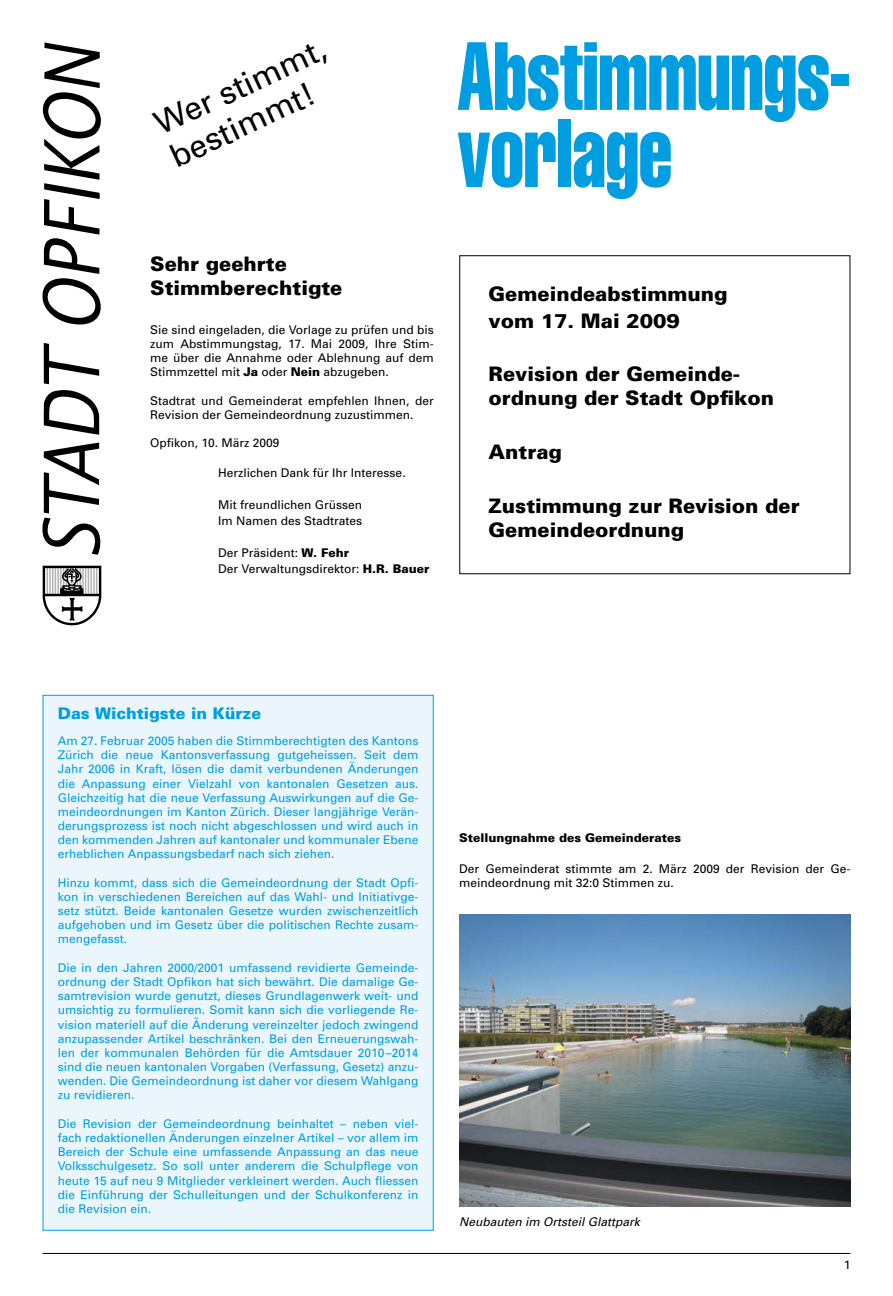
<style>
.page{position:relative;width:893px;height:1296px;background:#fff}
.page>*{position:absolute;margin:0;border:0;box-sizing:border-box;transform-origin:0 0}
.t1{font:extra-condensed 95px/77px "Helvetica";letter-spacing:-.01em;color:#009ee0;scale:.84 1}
.t2{font:32px/36px "Univers";color:#000}
.t3{font:900 20px/24px "Univers";color:#000}
.t4{font:900 16px "Univers";color:#009ee0}
.t5{font:12px/14.2px "Univers";color:#009ee0;text-align:justify}
.t6{font:12px/14.2px "Univers";color:#000}
.t7{font:900 12px "Univers";color:#000}
.t8{font:italic 12px "Univers";color:#000}
.s1{font-weight:900}
</style>
<div class="page">
<hr style="left:43px;top:1252px;width:807px;height:1px;background:#000">
<svg style="left:44px;top:343px;width:55px;height:92px"></svg>
<svg style="left:43px;top:43px;width:58px;height:282px"></svg>
<svg style="left:43px;top:442px;width:58px;height:112px"></svg>
<img style="left:42px;top:565px;width:60px;height:61px">
<div style="left:43px;top:695px;width:390px;height:535px;background:#eaf6fc"></div>
<img style="left:459px;top:914px;width:391px;height:292px">
<h2 class="t2" style="left:149px;top:108px;width:187px;rotate:-25deg">Wer stimmt, bestimmt!</h2>
<h3 class="t3" style="left:150px;top:252px;width:194px">Sehr geehrte<br>Stimmberechtigte</h3>
<p class="t6" style="left:150px;top:322px;width:285px;text-align:justify">Sie sind eingeladen, die Vorlage zu prüfen und bis zum Abstimmungstag, 17. Mai 2009, Ihre Stim&shy;me über die Annahme oder Ablehnung auf dem Stimmzettel mit <span class="s1">Ja</span> oder <span class="s1">Nein</span> abzugeben.</p>
<p class="t6" style="left:150px;top:393px;width:285px">Stadtrat und Gemeinderat empfehlen Ihnen, der<br>Revision der Gemeindeordnung zuzustimmen.</p>
<p class="t6" style="left:150px;top:435px;width:131px">Opfikon, 10. März 2009</p>
<p class="t6" style="left:218px;top:466px;width:189px">Herzlichen Dank für Ihr Interesse.</p>
<p class="t6" style="left:218px;top:497px;width:146px;line-height:16px">Mit freundlichen Grüssen<br>Im Namen des Stadtrates</p>
<p class="t6" style="left:218px;top:545px;width:213px;line-height:16px">Der Präsident: <span class="s1">W. Fehr<br></span>Der Verwaltungsdirektor: <span class="s1">H.R. Bauer</span></p>
<h1 class="t1" style="left:457px;top:36px;width:470px">Abstimmungs&shy;vorlage</h1>
<h3 class="t3" style="left:489px;top:280px;width:240px;line-height:26.8px">Gemeindeabstimmung vom 17. Mai 2009</h3>
<h3 class="t3" style="left:489px;top:362px;width:287px">Revision der Gemeinde&shy;ordnung der Stadt Opfikon</h3>
<h3 class="t3" style="left:489px;top:440px;width:75px">Antrag</h3>
<h3 class="t3" style="left:489px;top:493px;width:313px">Zustimmung zur Revision der<br>Gemeindeordnung</h3>
<h3 class="t4" style="left:58px;top:704px;width:205px">Das Wichtigste in Kürze</h3>
<p class="t5" style="left:58px;top:733px;width:362px">Am 27. Februar 2005 haben die Stimmberechtigten des Kantons Zürich die neue Kantonsverfassung gutgeheissen. Seit dem Jahr 2006 in Kraft, lösen die damit verbundenen Änderungen die Anpassung einer Vielzahl von kantonalen Gesetzen aus.<br>Gleichzeitig hat die neue Verfassung Auswirkungen auf die Ge&shy;meindeordnungen im Kanton Zürich. Dieser langjährige Verän&shy;derungsprozess ist noch nicht abgeschlossen und wird auch in den kommenden Jahren auf kantonaler und kommunaler Ebene erheblichen Anpassungsbedarf nach sich ziehen.</p>
<p class="t5" style="left:58px;top:875px;width:362px">Hinzu kommt, dass sich die Gemeindeordnung der Stadt Opfi&shy;kon in verschiedenen Bereichen auf das Wahl- und Initiativge&shy;setz stützt. Beide kantonalen Gesetze wurden zwischenzeitlich aufgehoben und im Gesetz über die politischen Rechte zusam&shy;mengefasst.</p>
<p class="t5" style="left:58px;top:960px;width:362px">Die in den Jahren 2000/2001 umfassend revidierte Gemeinde&shy;ordnung der Stadt Opfikon hat sich bewährt. Die damalige Ge&shy;samtrevision wurde genutzt, dieses Grundlagenwerk weit- und umsichtig zu formulieren. Somit kann sich die vorliegende Re&shy;vision materiell auf die Änderung vereinzelter jedoch zwingend anzupassender Artikel beschränken. Bei den Erneuerungswah&shy;len der kommunalen Behörden für die Amtsdauer 2010–2014 sind die neuen kantonalen Vorgaben (Verfassung, Gesetz) anzu&shy;wenden. Die Gemeindeordnung ist daher vor diesem Wahlgang zu revidieren.</p>
<p class="t5" style="left:58px;top:1116px;width:362px">Die Revision der Gemeindeordnung beinhaltet – neben viel&shy;fach redaktionellen Änderungen einzelner Artikel – vor allem im Bereich der Schule eine umfassende Anpassung an das neue Volksschulgesetz. So soll unter anderem die Schulpflege von heute 15 auf neu 9 Mitglieder verkleinert werden. Auch fliessen die Einführung der Schulleitungen und der Schulkonferenz in die Revision ein.</p>
<p class="t7" style="left:459px;top:830px;width:223px">Stellungnahme des Gemeinderates</p>
<p class="t6" style="left:459px;top:861px;width:392px">Der Gemeinderat stimmte am 2. März 2009 der Revision der Ge&shy;meindeordnung mit 32:0 Stimmen zu.</p>
<p class="t8" style="left:459px;top:1215px;width:182px">Neubauten im Ortsteil Glattpark</p>
<p class="t6" style="left:844px;top:1257px;width:8px">1</p>
</div>
